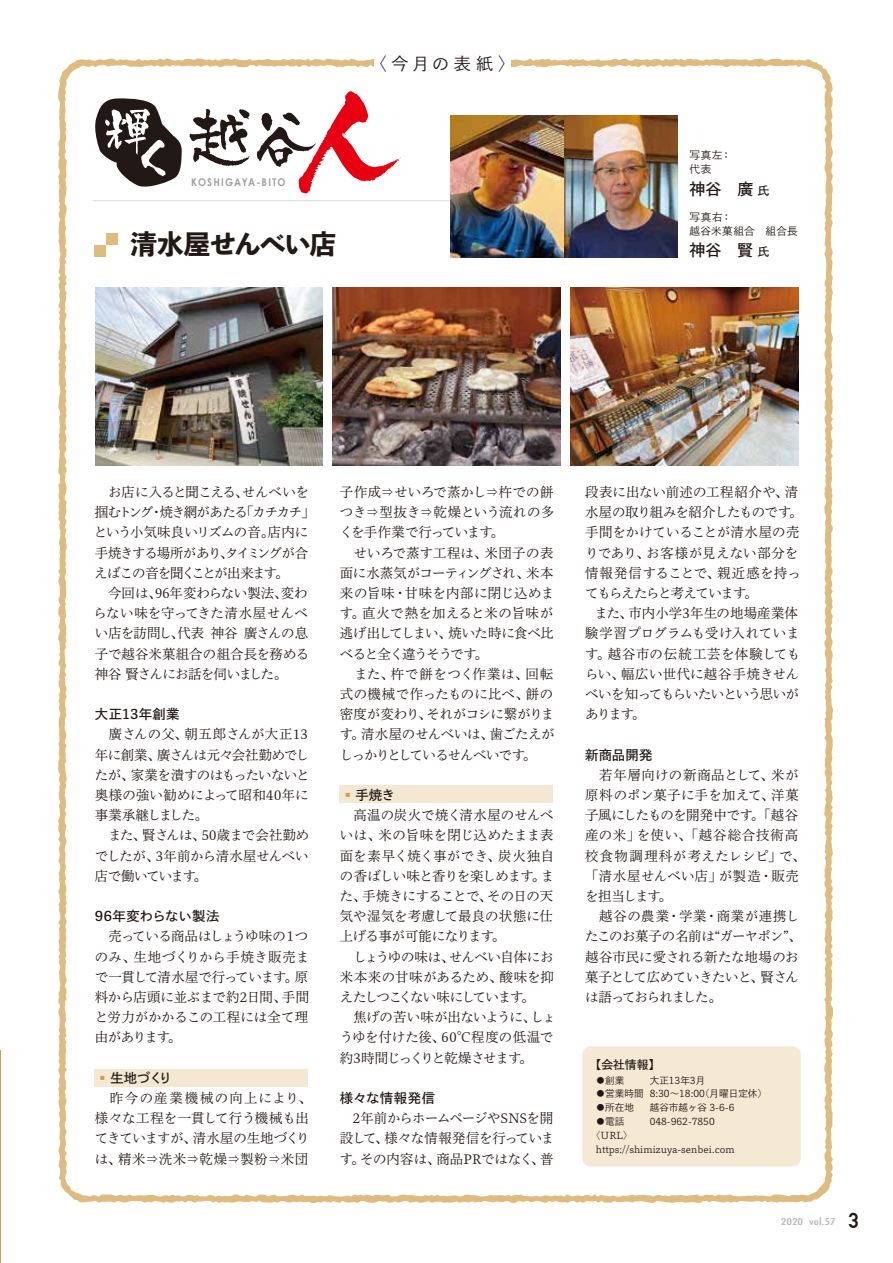
<style>
.page{position:relative;width:893px;height:1263px;background:#fff}
.page>*{position:absolute;margin:0;border:0;box-sizing:border-box;transform-origin:0 0}
.t1{font:800 26.55px "Toppan Bunkyu Midashi Gothic Std N";letter-spacing:-.035em;color:#221815}
.t2{font:21.3px "Alte DIN1451 Mittelschriftgepraegt";color:#221815}
.t3{font:16.95px "Toppan Bunkyu Gothic Pr 6 N";letter-spacing:.25em;color:#221815}
.t4{font:15.9px "Toppan Bunkyu Gothic Pr 6 N DB";color:#221815}
.t5{font:13.35px/20.2px "Toppan Bunkyu Mincho Pr 6 N";letter-spacing:-.015em;color:#221815}
.t6{font:13.35px/20.2px "Toppan Bunkyu Mincho Pr 6 N";letter-spacing:.005em;color:#221815}
.t7{font:13.35px/20.2px "Toppan Bunkyu Mincho Pr 6 N";letter-spacing:-.035em;color:#221815}
.t8{font:13.35px/20.2px "Toppan Bunkyu Mincho Pr 6 N";letter-spacing:.015em;color:#221815}
.t9{font:13.35px "Toppan Bunkyu Gothic Pr 6 N DB";letter-spacing:.005em;color:#221815}
.t10{font:13.35px "Toppan Bunkyu Gothic Pr 6 N DB";letter-spacing:.025em;color:#221815}
.t11{font:11.7px "Toppan Bunkyu Gothic Pr 6 N DB";color:#221815}
.t12{font:10.65px/13.8px "Toppan Bunkyu Gothic Pr 6 N";letter-spacing:.04em;color:#221815}
.t13{font:700 10.65px "Century Gothic";letter-spacing:.12em;color:#9fa0a0;scale:.9 1}
.t14{font:9.6px/13.8px "Toppan Bunkyu Gothic Pr 6 N";color:#221815}
.t15{font:500 condensed 9px "Futura";color:#b5b6b6;scale:1.5 1}
.s1{font-size:12px}
.s2{color:#d09f4b}
</style>
<div class="page">
<hr style="left:0;top:1050px;width:1px;height:213px;background:#d09f4b">
<img style="left:58px;top:59px;width:775px;height:1144px">
<div style="left:94px;top:245px;width:11px;height:12px;background:#debb7f"></div>
<div style="left:106px;top:233px;width:11px;height:12px;background:#debb7f"></div>
<div style="left:374px;top:51px;width:136px;height:21px;background:#fff"></div>
<svg style="left:93px;top:98px;width:89px;height:91px"></svg>
<svg style="left:190px;top:109px;width:60px;height:57px"></svg>
<svg style="left:257px;top:91px;width:147px;height:102px"></svg>
<div style="left:582px;top:1046px;width:219px;height:120px;background:#f5e9d4;border-radius:9px"></div>
<p class="t13" style="left:191px;top:176px;width:106px">KOSHIGAYA-BITO</p>
<h1 class="t1" style="left:130px;top:224px;width:208px">清水屋せんべい店</h1>
<p class="t3" style="left:370px;top:54px;width:147px">〈今月の表紙〉</p>
<p class="t12" style="left:689px;top:149px;width:44px">写真左：代表</p>
<p class="t4" style="left:689px;top:180px;width:81px">神谷　廣 <span class="s1">氏</span></p>
<p class="t12" style="left:689px;top:210px;width:110px">写真右：<br>越谷米菓組合　組合長</p>
<p class="t4" style="left:689px;top:241px;width:82px">神谷　賢 <span class="s1">氏</span></p>
<p class="t7" style="left:93px;top:480px;width:223px;text-indent:15px">お店に入ると聞こえる、せんべいを掴むトング・焼き網があたる「カチカチ」という小気味良いリズムの音。店内に手焼きする場所があり、タイミングが合えばこの音を聞くことが出来ます。<br>　今回は、96年変わらない製法、変わらない味を守ってきた清水屋せんべい店を訪問し、代表 神谷 廣さんの息子で越谷米菓組合の組合長を務める神谷 賢さんにお話を伺いました。</p>
<p class="t9" style="left:95px;top:707px;width:86px">大正13年創業</p>
<p class="t5" style="left:95px;top:723px;width:216px;text-indent:14px">廣さんの父、朝五郎さんが大正13年に創業、廣さんは元々会社勤めでしたが、家業を潰すのはもったいないと奥様の強い勧めによって昭和40年に事業承継しました。<br>　また、賢さんは、50歳まで会社勤めでしたが、3年前から清水屋せんべい店で働いています。</p>
<p class="t9" style="left:95px;top:909px;width:126px">96年変わらない製法</p>
<p class="t5" style="left:95px;top:925px;width:216px;text-align:justify">　売っている商品はしょうゆ味の１つのみ、生地づくりから手焼き販売まで一貫して清水屋で行っています。原料から店頭に並ぶまで約2日間、手間と労力がかかるこの工程には全て理由があります。</p>
<p class="t9" style="left:96px;top:1070px;width:78px"><span class="s2">▪</span> 生地づくり</p>
<p class="t8" style="left:95px;top:1086px;width:219px">　昨今の産業機械の向上により、様々な工程を一貫して行う機械も出てきていますが、清水屋の生地づくりは、精米⇒洗米⇒乾燥⇒製粉⇒米団</p>
<p class="t5" style="left:340px;top:480px;width:216px">子作成⇒せいろで蒸かし⇒杵での餅つき⇒型抜き⇒乾燥という流れの多くを手作業で行っています。<br>　せいろで蒸す工程は、米団子の表面に水蒸気がコーティングされ、米本来の旨味・甘味を内部に閉じ込めます。直火で熱を加えると米の旨味が逃げ出してしまい、焼いた時に食べ比べると全く違うそうです。<br>　また、杵で餅をつく作業は、回転式の機械で作ったものに比べ、餅の密度が変わり、それがコシに繋がります。清水屋のせんべいは、歯ごたえがしっかりとしているせんべいです。</p>
<p class="t9" style="left:341px;top:787px;width:55px"><span class="s2">▪</span> 手焼き</p>
<p class="t5" style="left:340px;top:803px;width:217px">　高温の炭火で焼く清水屋のせんべいは、米の旨味を閉じ込めたまま表面を素早く焼く事ができ、炭火独自の香ばしい味と香りを楽しめます。また、手焼きにすることで、その日の天気や湿気を考慮して最良の状態に仕上げる事が可能になります。<br>　しょうゆの味は、せんべい自体にお米本来の甘味があるため、酸味を抑えたしつこくない味にしています。<br>　焦げの苦い味が出ないように、しょうゆを付けた後、60℃程度の低温で約3時間じっくりと乾燥させます。</p>
<p class="t10" style="left:340px;top:1090px;width:97px">様々な情報発信</p>
<p class="t5" style="left:340px;top:1106px;width:216px;text-align:justify;text-indent:13px">2年前からホームページやSNSを開設して、様々な情報発信を行っています。その内容は、商品PRではなく、普</p>
<p class="t5" style="left:585px;top:480px;width:219px">段表に出ない前述の工程紹介や、清水屋の取り組みを紹介したものです。手間をかけていることが清水屋の売りであり、お客様が見えない部分を情報発信することで、親近感を持ってもらえたらと考えています。</p>
<p class="t5" style="left:585px;top:601px;width:217px;text-indent:10px">また、市内小学3年生の地場産業体験学習プログラムも受け入れています。越谷市の伝統工芸を体験してもらい、幅広い世代に越谷手焼きせんべいを知ってもらいたいという思いがあります。</p>
<p class="t9" style="left:585px;top:747px;width:69px">新商品開発</p>
<p class="t6" style="left:585px;top:763px;width:222px">　若年層向けの新商品として、米が原料のポン菓子に手を加えて、洋菓子風にしたものを開発中です。「越谷産の米」を使い、「越谷総合技術高校食物調理科が考えたレシピ」で、「清水屋せんべい店」が製造・販売を担当します。<br>　越谷の農業・学業・商業が連携したこのお菓子の名前は“ガーヤポン”、越谷市民に愛される新たな地場のお菓子として広めていきたいと、賢さんは語っておられました。</p>
<p class="t11" style="left:590px;top:1057px;width:72px">【会社情報】</p>
<p class="t14" style="left:596px;top:1073px;width:30px">●創業</p>
<p class="t14" style="left:650px;top:1073px;width:57px">大正13年3月</p>
<p class="t14" style="left:596px;top:1087px;width:173px">●営業時間 8:30～18:00（月曜日定休）</p>
<p class="t14" style="left:596px;top:1101px;width:40px">●所在地</p>
<p class="t14" style="left:650px;top:1101px;width:86px">越谷市越ヶ谷 3-6-6</p>
<p class="t14" style="left:596px;top:1115px;width:30px">●電話</p>
<p class="t14" style="left:650px;top:1115px;width:67px">048-962-7850</p>
<p class="t14" style="left:596px;top:1129px;width:141px;text-indent:-5px">〈URL〉https://shimizuya-senbei.com</p>
<p class="t15" style="left:781px;top:1215px;width:38px">2020 vol.57</p>
<h2 class="t2" style="left:849px;top:1208px;width:12px">3</h2>
</div>
